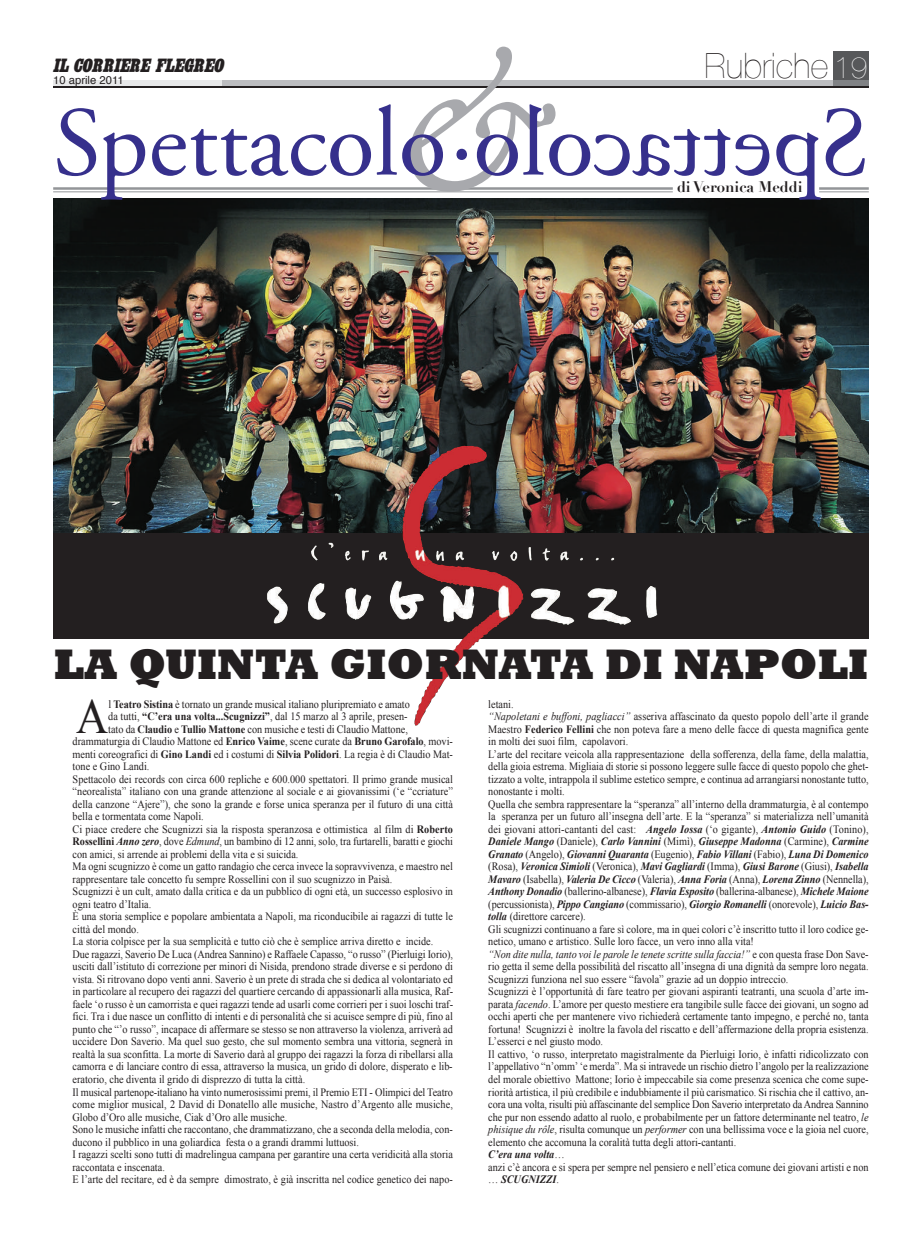
<style>
.page{position:relative;width:922px;height:1241px;background:#fff}
.page>*{position:absolute;margin:0;border:0;box-sizing:border-box;transform-origin:0 0}
.t1{font:98.12px "Adobe Garamond Pro";color:#36308c}
.t2{font:49px "Times New Roman";color:#231f20;scale:.91 1}
.t3{font:800 43.75px "Rockwell";color:#231f20}
.t4{font:200 35px "Helvetica Neue";color:#231f20}
.t5{font:700 15px "Didot";color:#231f20}
.t6{font:italic 14.75px "Cairo";color:#231f20}
.t7{font:11.25px/12.5px "Times New Roman";color:#231f20;scale:.91 1}
.t8{font:11.25px "Helvetica";color:#231f20}
.s1{font-style:italic;font-size:187.5px;color:#a8a9ad}
.s2{font-size:30px;color:#fff}
.s3{font-weight:700}
.s4{font-weight:700;font-style:italic}
.s5{font-style:italic}
</style>
<div class="page">
<div style="left:833px;top:52px;width:35px;height:29px;background:#57585a"></div>
<div style="left:204px;top:80px;width:664px;height:6px;background:#bcbdc0"></div>
<div style="left:53px;top:80px;width:168px;height:6px;background:#e7e8e9"></div>
<div style="left:833px;top:80px;width:35px;height:6px;background:#808285"></div>
<hr style="left:53px;top:87px;width:815px;height:1px;background:#231f20">
<img style="left:53px;top:199px;width:815px;height:334px">
<hr style="left:53px;top:191px;width:619px;height:1px;background:#939598">
<hr style="left:53px;top:187px;width:619px;height:3px;background:#939598">
<hr style="left:819px;top:191px;width:49px;height:1px;background:#939598">
<hr style="left:819px;top:187px;width:49px;height:3px;background:#939598">
<div style="left:53px;top:533px;width:815px;height:106px;background:#231f20"></div>
<img style="left:413px;top:464px;width:110px;height:261px">
<svg style="left:456px;top:187px;width:408px;height:13px"></svg>
<h1 class="t1" style="left:53px;top:84px;width:487px">Spettacol<span class="s1">&amp;</span>o</h1>
<h3 class="t6" style="left:53px;top:58px;width:175px">IL CORRIERE FLEGREO</h3>
<p class="t8" style="left:53px;top:75px;width:72px">10 aprile 2011</p>
<h3 class="t4" style="left:704px;top:46px;width:165px">Rubriche <span class="s2">19</span></h3>
<h3 class="t5" style="left:676px;top:178px;width:127px">di Veronica Meddi</h3>
<h3 class="t3" style="left:54px;top:637px;width:816px">LA QUINTA GIORNATA DI NAPOLI</h3>
<h2 class="t2" style="left:76px;top:689px;width:37px">A</h2>
<p class="t7" style="left:108px;top:697px;width:332px">l <span class="s3">Teatro Sistina</span> è tornato un grande musical italiano pluripremiato e amato</p>
<p class="t7" style="left:108px;top:710px;width:330px">da tutti, <span class="s3">“C’era una volta...Scugnizzi”</span>, dal 15 marzo al 3 aprile, presen-</p>
<p class="t7" style="left:108px;top:722px;width:331px">tato da <span class="s3">Claudio</span> e <span class="s3">Tullio Mattone</span> con musiche e testi di Claudio Mattone,</p>
<p class="t7" style="left:73px;top:735px;width:419px">drammaturgia di Claudio Mattone ed <span class="s3">Enrico Vaime</span>, scene curate da <span class="s3">Bruno Garofalo</span>, movi-</p>
<p class="t7" style="left:73px;top:747px;width:419px">menti coreografici di <span class="s3">Gino Landi</span> ed i costumi di <span class="s3">Silvia Polidori</span>. La regia è di Claudio Mat-</p>
<p class="t7" style="left:73px;top:760px;width:86px">tone e Gino Landi.</p>
<p class="t7" style="left:73px;top:772px;width:419px">Spettacolo dei records con circa 600 repliche e 600.000 spettatori. Il primo grande musical</p>
<p class="t7" style="left:73px;top:785px;width:419px">“neorealista” italiano con una grande attenzione al sociale e ai giovanissimi (‘e “ccriature”</p>
<p class="t7" style="left:73px;top:797px;width:419px">della canzone “Ajere”), che sono la grande e forse unica speranza per il futuro di una città</p>
<p class="t7" style="left:73px;top:810px;width:146px">bella e tormentata come Napoli.</p>
<p class="t7" style="left:73px;top:822px;width:419px">Ci piace credere che Scugnizzi sia la risposta speranzosa e ottimistica al film di <span class="s3">Roberto</span></p>
<p class="t7" style="left:73px;top:835px;width:419px"><span class="s3">Rossellini</span> <span class="s4">Anno zero</span>, dove <span class="s5">Edmund</span>, un bambino di 12 anni, solo, tra furtarelli, baratti e giochi</p>
<p class="t7" style="left:73px;top:847px;width:250px">con amici, si arrende ai problemi della vita e si suicida.</p>
<p class="t7" style="left:73px;top:860px;width:419px">Ma ogni scugnizzo è come un gatto randagio che cerca invece la sopravvivenza, e maestro nel</p>
<p class="t7" style="left:73px;top:872px;width:353px">rappresentare tale concetto fu sempre Rossellini con il suo scugnizzo in Paisà.</p>
<p class="t7" style="left:73px;top:885px;width:419px">Scugnizzi è un cult, amato dalla critica e da un pubblico di ogni età, un successo esplosivo in</p>
<p class="t7" style="left:73px;top:897px;width:88px">ogni teatro d’Italia.</p>
<p class="t7" style="left:73px;top:910px;width:419px">È una storia semplice e popolare ambientata a Napoli, ma riconducibile ai ragazzi di tutte le</p>
<p class="t7" style="left:73px;top:922px;width:74px">città del mondo.</p>
<p class="t7" style="left:73px;top:935px;width:398px">La storia colpisce per la sua semplicità e tutto ciò che è semplice arriva diretto e incide.</p>
<p class="t7" style="left:73px;top:947px;width:419px">Due ragazzi, Saverio De Luca (Andrea Sannino) e Raffaele Capasso, “o russo” (Pierluigi Iorio),</p>
<p class="t7" style="left:73px;top:960px;width:419px">usciti dall’istituto di correzione per minori di Nisida, prendono strade diverse e si perdono di</p>
<p class="t7" style="left:73px;top:972px;width:419px">vista. Si ritrovano dopo venti anni. Saverio è un prete di strada che si dedica al volontariato ed</p>
<p class="t7" style="left:73px;top:985px;width:419px">in particolare al recupero dei ragazzi del quartiere cercando di appassionarli alla musica, Raf-</p>
<p class="t7" style="left:73px;top:997px;width:419px">faele ‘o russo è un camorrista e quei ragazzi tende ad usarli come corrieri per i suoi loschi traf-</p>
<p class="t7" style="left:73px;top:1010px;width:419px">fici. Tra i due nasce un conflitto di intenti e di personalità che si acuisce sempre di più, fino al</p>
<p class="t7" style="left:73px;top:1022px;width:419px">punto che “’o russo”, incapace di affermare se stesso se non attraverso la violenza, arriverà ad</p>
<p class="t7" style="left:73px;top:1035px;width:419px">uccidere Don Saverio. Ma quel suo gesto, che sul momento sembra una vittoria, segnerà in</p>
<p class="t7" style="left:73px;top:1047px;width:419px">realtà la sua sconfitta. La morte di Saverio darà al gruppo dei ragazzi la forza di ribellarsi alla</p>
<p class="t7" style="left:72px;top:1060px;width:419px">camorra e di lanciare contro di essa, attraverso la musica, un grido di dolore, disperato e lib-</p>
<p class="t7" style="left:72px;top:1072px;width:257px">eratorio, che diventa il grido di disprezzo di tutta la città.</p>
<p class="t7" style="left:72px;top:1085px;width:419px">Il musical partenope-italiano ha vinto numerosissimi premi, il Premio ETI - Olimpici del Teatro</p>
<p class="t7" style="left:72px;top:1097px;width:419px">come miglior musical, 2 David di Donatello alle musiche, Nastro d’Argento alle musiche,</p>
<p class="t7" style="left:72px;top:1110px;width:237px">Globo d’Oro alle musiche, Ciak d’Oro alle musiche.</p>
<p class="t7" style="left:72px;top:1122px;width:419px">Sono le musiche infatti che raccontano, che drammatizzano, che a seconda della melodia, con-</p>
<p class="t7" style="left:72px;top:1135px;width:316px">ducono il pubblico in una goliardica festa o a grandi drammi luttuosi.</p>
<p class="t7" style="left:72px;top:1147px;width:419px">I ragazzi scelti sono tutti di madrelingua campana per garantire una certa veridicità alla storia</p>
<p class="t7" style="left:72px;top:1160px;width:103px">raccontata e inscenata.</p>
<p class="t7" style="left:72px;top:1172px;width:419px">E l’arte del recitare, ed è da sempre dimostrato, è già inscritta nel codice genetico dei napo-</p>
<p class="t7" style="left:488px;top:697px;width:419px">letani.<br><span class="s5">“Napoletani e buffoni, pagliacci”</span> asseriva affascinato da questo popolo dell’arte il grande Maestro <span class="s3">Federico Fellini</span> che non poteva fare a meno delle facce di questa magnifica gente in molti dei suoi film, capolavori.<br>L’arte del recitare veicola alla rappresentazione della sofferenza, della fame, della malattia, della gioia estrema. Migliaia di storie si possono leggere sulle facce di questo popolo che ghet&shy;tizzato a volte, intrappola il sublime estetico sempre, e continua ad arrangiarsi nonostante tutto, nonostante i molti.<br>Quella che sembra rappresentare la “speranza” all’interno della drammaturgia, è al contempo la speranza per un futuro all’insegna dell’arte. E la “speranza” si materializza nell’umanità dei giovani attori-cantanti del cast: <span class="s4">Angelo Iossa</span> (‘o gigante), <span class="s4">Antonio Guido</span> (Tonino), <span class="s4">Daniele Mango</span> (Daniele), <span class="s4">Carlo Vannini</span> (Mimì), <span class="s4">Giuseppe Madonna</span> (Carmine), <span class="s4">Carmine Granato</span> (Angelo), <span class="s4">Giovanni Quaranta</span> (Eugenio), <span class="s4">Fabio Villani</span> (Fabio), <span class="s4">Luna Di Domenico </span>(Rosa), <span class="s4">Veronica Simioli</span> (Veronica), <span class="s4">Mavi Gagliardi</span> (Imma), <span class="s4">Giusi Barone</span> (Giusi), <span class="s4">Isabella Mavaro</span> (Isabella), <span class="s4">Valeria De Cicco</span> (Valeria), <span class="s4">Anna Foria</span> (Anna), <span class="s4">Lorena Zinno</span> (Nennella), <span class="s4">Anthony Donadio</span> (ballerino-albanese), <span class="s4">Flavia Esposito</span> (ballerina-albanese), <span class="s4">Michele Maione </span>(percussionista), <span class="s4">Pippo Cangiano</span> (commissario), <span class="s4">Giorgio Romanelli</span> (onorevole), <span class="s4">Luicio Bas&shy;tolla</span> (direttore carcere).<br>Gli scugnizzi continuano a fare sì colore, ma in quei colori c’è inscritto tutto il loro codice ge&shy;netico, umano e artistico. Sulle loro facce, un vero inno alla vita!<br><span class="s5">“Non dite nulla, tanto voi le parole le tenete scritte sulla faccia!”</span> e con questa frase Don Save&shy;rio getta il seme della possibilità del riscatto all’insegna di una dignità da sempre loro negata.<br>Scugnizzi funziona nel suo essere “favola” grazie ad un doppio intreccio.<br>Scugnizzi è l’opportunità di fare teatro per giovani aspiranti teatranti, una scuola d’arte im&shy;parata <span class="s5">facendo</span>. L’amore per questo mestiere era tangibile sulle facce dei giovani, un sogno ad occhi aperti che per mantenere vivo richiederà certamente tanto impegno, e perché no, tanta fortuna! Scugnizzi è inoltre la favola del riscatto e dell’affermazione della propria esistenza.<br>L’esserci e nel giusto modo.<br>Il cattivo, ‘o russo, interpretato magistralmente da Pierluigi Iorio, è infatti ridicolizzato con l’appellativo “n’omm’‘e merda”. Ma si intravede un rischio dietro l’angolo per la realizzazione del morale obiettivo Mattone; Iorio è impeccabile sia come presenza scenica che come supe&shy;riorità artistica, il più credibile e indubbiamente il più carismatico. Si rischia che il cattivo, an&shy;cora una volta, risulti più affascinante del semplice Don Saverio interpretato da Andrea Sannino che pur non essendo adatto al ruolo, e probabilmente per un fattore determinante nel teatro, <span class="s5">le phisique du rôle</span>, risulta comunque un <span class="s5">performer</span> con una bellissima voce e la gioia nel cuore, elemento che accomuna la coralità tutta degli attori-cantanti.<br><span class="s4">C’era una volta</span>…<br>anzi c’è ancora e si spera per sempre nel pensiero e nell’etica comune dei giovani artisti e non … <span class="s4">SCUGNIZZI</span>.</p>
</div>
